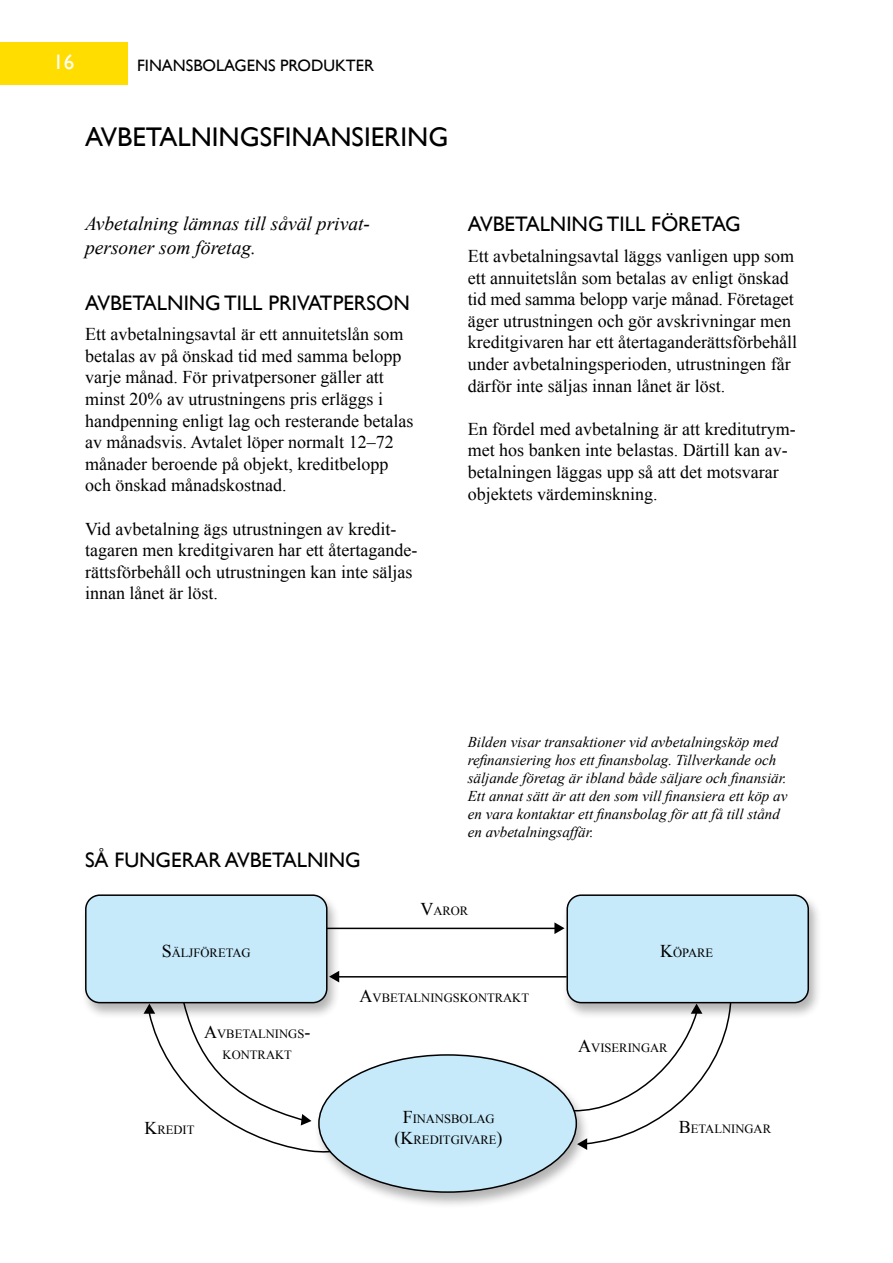
<style>
.page{position:relative;width:893px;height:1263px;background:#fff}
.page>*{position:absolute;margin:0;border:0;box-sizing:border-box;transform-origin:0 0}
.t1{font:27px "Gill Sans";color:#000}
.t2{font:21px "Gill Sans";color:#000}
.t3{font:21px "Gill Sans";color:#fff}
.t4{font:italic 19.5px/23.4px "Times New Roman";color:#000}
.t5{font:18px/21.6px "Times New Roman";color:#000}
.t6{font:16.5px "Gill Sans";color:#000}
.t7{font:italic 15px/18px "Times New Roman";color:#000}
.t8{font:12.6px/21.6px "Times New Roman";color:#000;text-align:center}
.s1{font-size:18px}
</style>
<div class="page">
<div style="left:0;top:43px;width:128px;height:42px;background:#fd0"></div>
<div style="left:562px;top:893px;width:261px;height:127px;background:#000;opacity:.3"></div>
<div style="left:567px;top:895px;width:241px;height:108px;background:#c7eafb;border-radius:14px"></div>
<div style="left:566px;top:894px;width:243px;height:109px;border:2px solid #000;border-radius:14px"></div>
<div style="left:80px;top:893px;width:261px;height:127px;background:#000;opacity:.3"></div>
<div style="left:86px;top:895px;width:241px;height:108px;background:#c7eafb;border-radius:14px"></div>
<div style="left:85px;top:894px;width:243px;height:109px;border:2px solid #000;border-radius:14px"></div>
<svg style="left:569px;top:993px;width:163px;height:151px"></svg>
<hr style="left:337px;top:976px;width:230px;height:1px;background:#000">
<svg style="left:144px;top:966px;width:195px;height:186px"></svg>
<hr style="left:327px;top:928px;width:229px;height:1px;background:#000">
<svg style="left:554px;top:922px;width:11px;height:12px"></svg>
<div style="left:313px;top:1052px;width:277px;height:157px;background:#000;opacity:.3"></div>
<div style="left:319px;top:1055px;width:257px;height:137px;background:#c7eafb;border-radius:50%"></div>
<p class="t3" style="left:53px;top:50px;width:22px">16</p>
<p class="t6" style="left:137px;top:55px;width:239px">FINANSBOLAGENS PRODUKTER</p>
<h1 class="t1" style="left:85px;top:121px;width:17px">AVBE</h1>
<h1 class="t1" style="left:146px;top:121px;width:31px">TALNINGS</h1>
<h1 class="t1" style="left:272px;top:121px;width:29px">FINANSIERING</h1>
<p class="t4" style="left:85px;top:212px;width:285px">Avbetalning lämnas till såväl privat&shy;personer som företag.</p>
<p class="t2" style="left:85px;top:290px;width:326px">AVBETALNING TILL PRIVATPERSON</p>
<p class="t5" style="left:85px;top:323px;width:330px">Ett avbetalningsavtal är ett annuitetslån som betalas av på önskad tid med samma belopp varje månad. För privatpersoner gäller att minst 20% av utrustningens pris erläggs i handpenning enligt lag och resterande betalas av månadsvis. Avtalet löper normalt 12–72 månader beroende på objekt, kreditbelopp och önskad månadskostnad.</p>
<p class="t5" style="left:85px;top:517px;width:334px">Vid avbetalning ägs utrustningen av kredit&shy;tagaren men kreditgivaren har ett återtagande&shy;rättsförbehåll och utrustningen kan inte säljas innan lånet är löst.</p>
<p class="t2" style="left:468px;top:212px;width:274px">AVBETALNING TILL FÖRETAG</p>
<p class="t5" style="left:468px;top:245px;width:331px">Ett avbetalningsavtal läggs vanligen upp som ett annuitetslån som betalas av enligt önskad tid med samma belopp varje månad. Företaget äger utrustningen och gör avskrivningar men kreditgivaren har ett återtaganderättsförbehåll under avbetalningsperioden, utrustningen får därför inte säljas innan lånet är löst.</p>
<p class="t5" style="left:468px;top:418px;width:329px">En fördel med avbetalning är att kreditutrym&shy;met hos banken inte belastas. Därtill kan av&shy;betalningen läggas upp så att det motsvarar objektets värdeminskning.</p>
<p class="t2" style="left:85px;top:848px;width:277px">SÅ FUNGERAR AVBETALNING</p>
<p class="t7" style="left:468px;top:732px;width:321px">Bilden visar transaktioner vid avbetalningsköp med refinansiering hos ett finansbolag. Tillverkande och säljande företag är ibland både säljare och finansiär.<br>Ett annat sätt är att den som vill finansiera ett köp av en vara kontaktar ett finansbolag för att få till stånd en avbetalningsaffär.</p>
<p class="t8" style="left:162px;top:942px;width:90px"><span class="s1">S</span> ÄLJFÖRETAG</p>
<p class="t8" style="left:204px;top:1022px;width:108px"><span class="s1">A</span>VBETALNINGS<span class="s1">-<br></span>KONTRAKT</p>
<p class="t8" style="left:420px;top:899px;width:50px"><span class="s1">V</span>AROR</p>
<p class="t8" style="left:360px;top:986px;width:171px"><span class="s1">A</span>VBETALNINGSKONTRAKT</p>
<p class="t8" style="left:660px;top:942px;width:55px"><span class="s1">K</span>ÖPARE</p>
<p class="t8" style="left:578px;top:1037px;width:91px"><span class="s1">A</span>VISERINGAR</p>
<p class="t8" style="left:395px;top:1107px;width:110px"><span class="s1">F</span>INANSBOLAG <span class="s1">(K</span>REDITGIVARE<span class="s1">)</span></p>
<p class="t8" style="left:144px;top:1118px;width:52px"><span class="s1">K</span>REDIT</p>
<p class="t8" style="left:679px;top:1117px;width:94px"><span class="s1">B</span>ETALNINGAR</p>
</div>
